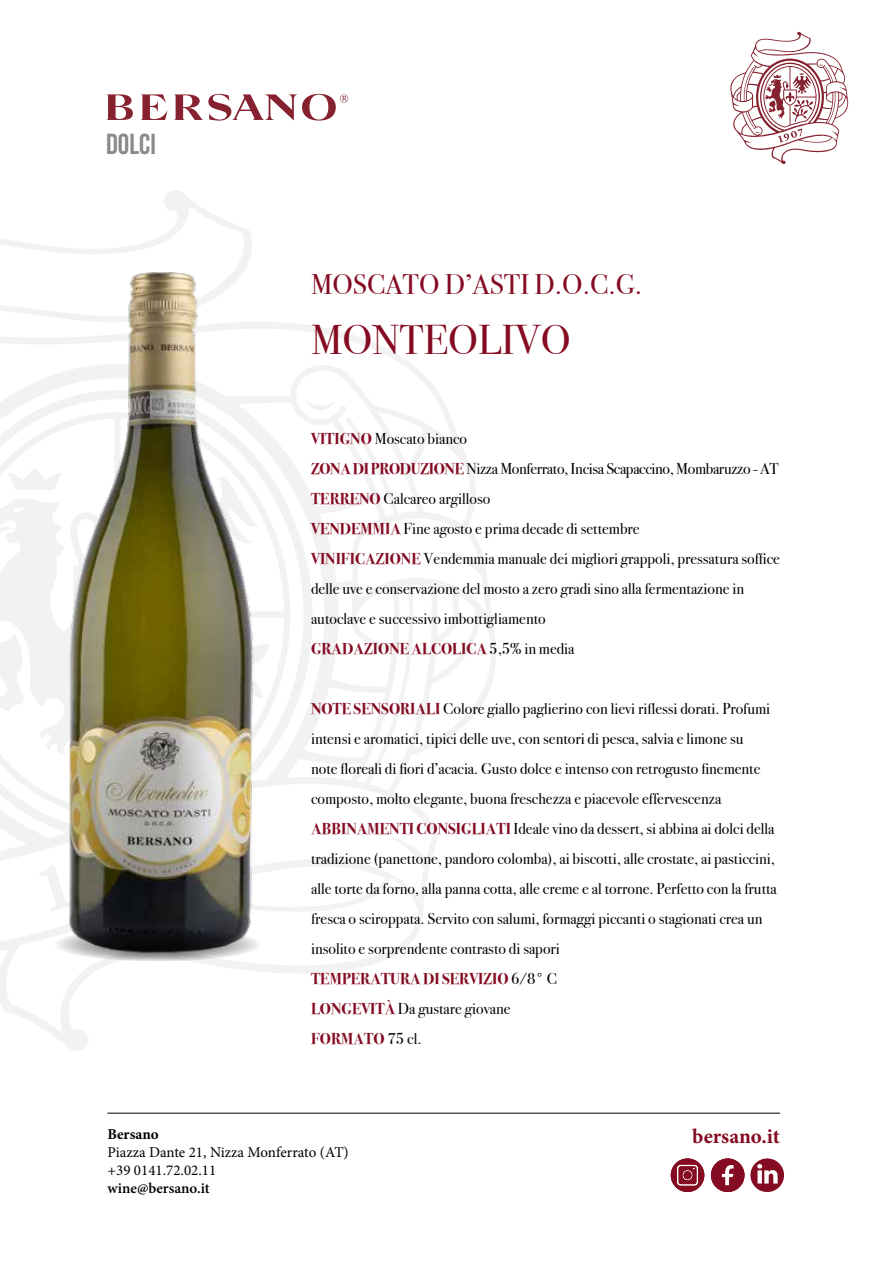
<style>
.page{position:relative;width:893px;height:1263px;background:#fff}
.page>*{position:absolute;margin:0;border:0;box-sizing:border-box;transform-origin:0 0}
.t1{font:41.55px "Bodoni Svty Two ITCTT";color:#840b21}
.t2{font:700 28.95px "Bebas Neue";color:#898a8d}
.t3{font:28.35px "Bodoni Svty Two ITCTT";color:#840b21}
.t4{font:700 21px "Minion Pro";color:#840b21}
.t5{font:15.75px/30px "Bodoni Svty Two ITCTT";color:#000}
.t6{font:15px/18px "Minion Pro";color:#000}
.t7{font:600 15px "Minion Pro";color:#000}
.t8{font:700 15px "Minion Pro";color:#000}
.s1{font-weight:700;color:#840b21}
</style>
<div class="page">
<hr style="left:107px;top:1113px;width:673px;height:1px;background:#000">
<svg style="left:711px;top:1158px;width:33px;height:34px"></svg>
<svg style="left:671px;top:1158px;width:33px;height:34px"></svg>
<svg style="left:750px;top:1158px;width:34px;height:34px"></svg>
<svg style="left:107px;top:94px;width:26px;height:26px"></svg>
<svg style="left:141px;top:94px;width:26px;height:26px"></svg>
<svg style="left:174px;top:94px;width:174px;height:27px"></svg>
<svg style="left:730px;top:32px;width:118px;height:132px"></svg>
<svg style="left:0;top:190px;width:496px;height:861px"></svg>
<svg style="left:8px;top:469px;width:21px;height:21px"></svg>
<img style="left:29px;top:244px;width:256px;height:778px">
<svg style="left:54px;top:927px;width:208px;height:34px;background:#5d5d5f"></svg>
<h2 class="t2" style="left:106px;top:128px;width:51px">DOLCI</h2>
<h3 class="t3" style="left:311px;top:261px;width:332px">MOSCATO D’ASTI D.O.C.G.</h3>
<h1 class="t1" style="left:311px;top:306px;width:261px">MONTEOLIVO</h1>
<p class="t5" style="left:311px;top:422px;width:470px"><span class="s1">VITIGNO</span> Moscato bianco<br><span class="s1">ZONA DI PRODUZIONE</span> Nizza Monferrato, Incisa Scapaccino, Mombaruzzo - AT <span class="s1">TERRENO</span> Calcareo argilloso<br><span class="s1">VENDEMMIA</span> Fine agosto e prima decade di settembre<br><span class="s1">VINIFICAZIONE</span> Vendemmia manuale dei migliori grappoli, pressatura soffice delle uve e conservazione del mosto a zero gradi sino alla fermentazione in autoclave e successivo imbottigliamento<br><span class="s1">GRADAZIONE ALCOLICA</span>5,5% in media</p>
<p class="t5" style="left:311px;top:692px;width:467px"><span class="s1">NOTE SENSORIALI</span> Colore giallo paglierino con lievi riflessi dorati. Profumi intensi e aromatici, tipici delle uve, con sentori di pesca, salvia e limone su<br>note floreali di fiori d’acacia. Gusto dolce e intenso con retrogusto finemente composto, molto elegante, buona freschezza e piacevole effervescenza <span class="s1">ABBINAMENTI CONSIGLIATI</span> Ideale vino da dessert, si abbina ai dolci della tradizione (panettone, pandoro colomba), ai biscotti, alle crostate, ai pasticcini, alle torte da forno, alla panna cotta, alle creme e al torrone. Perfetto con la frutta fresca o sciroppata. Servito con salumi, formaggi piccanti o stagionati crea un insolito e sorprendente contrasto di sapori<br><span class="s1">TEMPERATURA DI SERVIZIO</span> 6/8° C<br><span class="s1">LONGEVITÀ</span> Da gustare giovane<br><span class="s1">FORMATO</span> 75 cl.</p>
<p class="t8" style="left:107px;top:1124px;width:53px">Bersano</p>
<p class="t6" style="left:107px;top:1143px;width:243px">Piazza Dante 21, Nizza Monferrato (AT) +39 0141.72.02.11</p>
<p class="t7" style="left:107px;top:1178px;width:104px">wine@bersano.it</p>
<h3 class="t4" style="left:692px;top:1122px;width:89px">bersano.it</h3>
</div>
